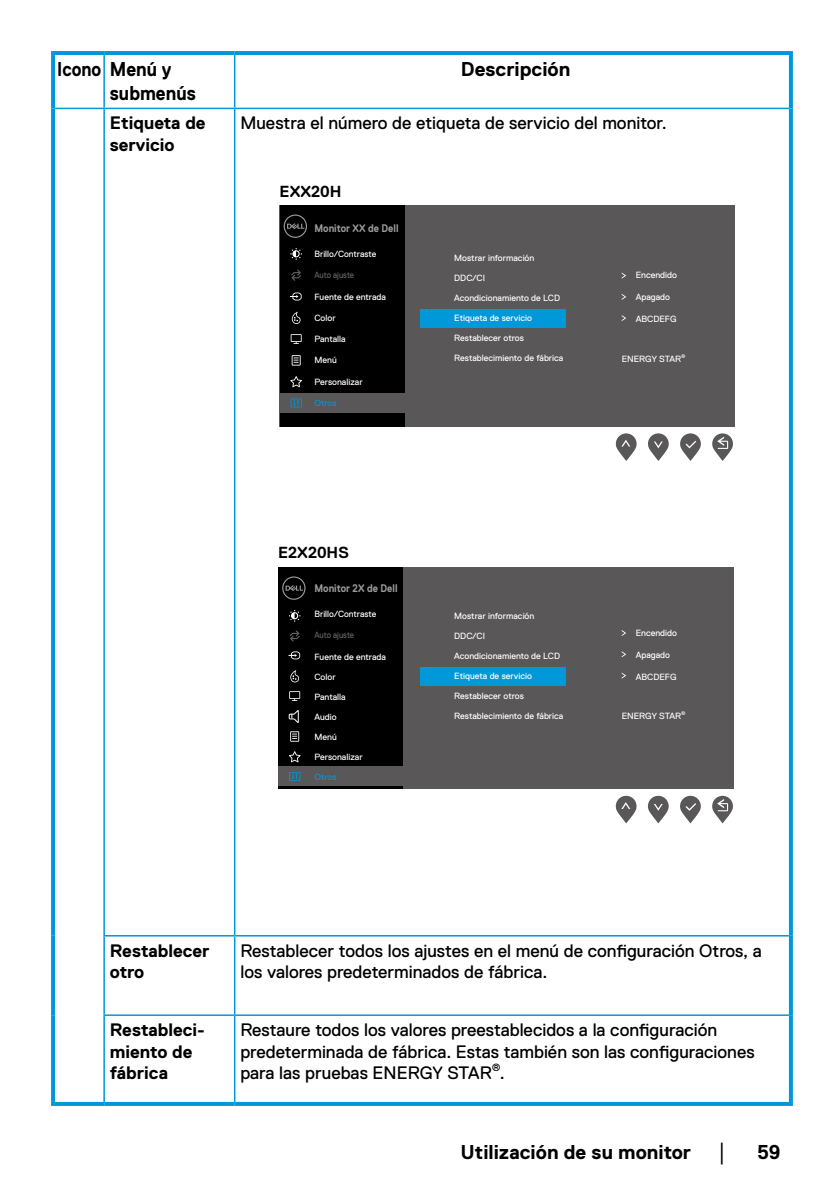
<style>
.page{position:relative;width:840px;height:1191px;background:#fff}
.page>*{position:absolute;margin:0;border:0;box-sizing:border-box;transform-origin:0 0}
.t1{font:700 20px "Dell Replica";color:#000}
.t2{font:700 20px/24px "Dell Replica";color:#000;scale:.87 1}
.t3{font:18px/21.6px "Dell Replica";color:#000}
.t4{font:700 18px/21.6px "Dell Replica";color:#000}
.t5{font:18px "Arial";color:#000}
.t6{font:700 16px "Dell Replica";color:#000}
.t7{font:700 11px "Dell Replica";color:#9b9b9b;scale:.88 1}
.t8{font:10.4px "Dell Replica";color:#000}
.t9{font:9px "Dell Replica";color:#fff}
.t10{font:9px "Dell Replica";color:#636363;scale:.9 1}
.t11{font:9px "Dell Replica";color:#0098d9}
.t12{font:5.2px "Dell Replica";color:#fff}
</style>
<div class="page">
<hr style="left:51px;top:51px;width:53px;height:4px;background:#0098d9">
<svg style="left:51px;top:55px;width:4px;height:53px"></svg>
<hr style="left:104px;top:51px;width:130px;height:4px;background:#0098d9">
<hr style="left:234px;top:51px;width:558px;height:4px;background:#0098d9">
<svg style="left:788px;top:55px;width:4px;height:53px"></svg>
<svg style="left:51px;top:108px;width:4px;height:827px;background:#0499d9"></svg>
<svg style="left:788px;top:108px;width:4px;height:827px;background:#3aafe1"></svg>
<svg style="left:51px;top:935px;width:4px;height:80px"></svg>
<svg style="left:788px;top:935px;width:4px;height:80px"></svg>
<svg style="left:51px;top:1015px;width:4px;height:87px"></svg>
<hr style="left:103px;top:55px;width:2px;height:53px;background:#0098d9">
<hr style="left:234px;top:55px;width:1px;height:53px;background:#0098d9">
<hr style="left:55px;top:108px;width:49px;height:1px;background:#0098d9">
<hr style="left:104px;top:108px;width:130px;height:1px;background:#0098d9">
<hr style="left:103px;top:109px;width:2px;height:826px;background:#0098d9">
<hr style="left:234px;top:108px;width:554px;height:1px;background:#0098d9">
<hr style="left:234px;top:109px;width:1px;height:826px;background:#0098d9">
<hr style="left:103px;top:936px;width:2px;height:78px;background:#0098d9">
<hr style="left:234px;top:936px;width:1px;height:78px;background:#0098d9">
<hr style="left:103px;top:935px;width:131px;height:1px;background:#0098d9">
<hr style="left:234px;top:935px;width:554px;height:1px;background:#0098d9">
<hr style="left:103px;top:1014px;width:131px;height:2px;background:#0098d9">
<hr style="left:103px;top:1016px;width:2px;height:86px;background:#0098d9">
<hr style="left:234px;top:1014px;width:554px;height:2px;background:#0098d9">
<hr style="left:234px;top:1016px;width:1px;height:86px;background:#0098d9">
<svg style="left:788px;top:1015px;width:4px;height:87px"></svg>
<svg style="left:51px;top:1102px;width:53px;height:4px"></svg>
<svg style="left:104px;top:1102px;width:130px;height:4px"></svg>
<svg style="left:234px;top:1102px;width:558px;height:4px;background:#0499d9"></svg>
<div style="left:279px;top:205px;width:455px;height:221px;background:#595757"></div>
<div style="left:279px;top:205px;width:125px;height:221px;background:#000"></div>
<div style="left:279px;top:393px;width:125px;height:20px;background:#595757"></div>
<svg style="left:283px;top:214px;width:24px;height:24px"></svg>
<svg style="left:290px;top:248px;width:12px;height:12px"></svg>
<svg style="left:291px;top:270px;width:10px;height:11px"></svg>
<svg style="left:292px;top:312px;width:8px;height:12px"></svg>
<svg style="left:290px;top:334px;width:11px;height:10px"></svg>
<svg style="left:291px;top:355px;width:9px;height:10px"></svg>
<svg style="left:290px;top:376px;width:12px;height:11px"></svg>
<svg style="left:290px;top:398px;width:11px;height:9px"></svg>
<svg style="left:290px;top:292px;width:11px;height:8px"></svg>
<svg style="left:712px;top:433px;width:20px;height:28px"></svg>
<svg style="left:648px;top:433px;width:20px;height:28px"></svg>
<svg style="left:615px;top:433px;width:21px;height:28px"></svg>
<svg style="left:680px;top:433px;width:20px;height:28px"></svg>
<svg style="left:712px;top:796px;width:20px;height:27px"></svg>
<svg style="left:648px;top:796px;width:20px;height:27px"></svg>
<svg style="left:615px;top:796px;width:21px;height:27px"></svg>
<svg style="left:680px;top:796px;width:20px;height:27px"></svg>
<div style="left:278px;top:567px;width:455px;height:221px;background:#595757"></div>
<div style="left:278px;top:567px;width:125px;height:221px;background:#000"></div>
<div style="left:278px;top:766px;width:125px;height:19px;background:#595757"></div>
<svg style="left:282px;top:576px;width:23px;height:24px"></svg>
<svg style="left:289px;top:610px;width:11px;height:11px"></svg>
<svg style="left:290px;top:630px;width:9px;height:11px"></svg>
<svg style="left:290px;top:670px;width:9px;height:12px"></svg>
<svg style="left:289px;top:691px;width:11px;height:10px"></svg>
<svg style="left:290px;top:731px;width:9px;height:10px"></svg>
<svg style="left:289px;top:751px;width:11px;height:11px"></svg>
<svg style="left:289px;top:772px;width:11px;height:9px"></svg>
<svg style="left:288px;top:651px;width:12px;height:8px"></svg>
<svg style="left:288px;top:710px;width:11px;height:13px"></svg>
<div style="left:420px;top:309px;width:146px;height:19px;background:#0098d9"></div>
<svg style="left:621px;top:272px;width:5px;height:7px"></svg>
<svg style="left:621px;top:294px;width:5px;height:6px"></svg>
<svg style="left:621px;top:315px;width:5px;height:6px"></svg>
<div style="left:420px;top:667px;width:146px;height:18px;background:#0098d9"></div>
<svg style="left:621px;top:630px;width:5px;height:6px"></svg>
<svg style="left:621px;top:651px;width:5px;height:6px"></svg>
<svg style="left:621px;top:672px;width:5px;height:6px"></svg>
<h1 class="t2" style="left:110px;top:57px;width:100px;text-indent:-53px">Icono Menú y submenús</h1>
<h1 class="t1" style="left:460px;top:58px;width:111px">Descripción</h1>
<h2 class="t4" style="left:110px;top:112px;width:97px">Etiqueta de servicio</h2>
<h2 class="t3" style="left:240px;top:112px;width:428px">Muestra el número de etiqueta de servicio del monitor.</h2>
<h3 class="t6" style="left:279px;top:182px;width:63px">EXX20H</h3>
<p class="t7" style="left:314px;top:222px;width:97px">Monitor XX de Dell</p>
<p class="t9" style="left:314px;top:249px;width:63px">Brillo/Contraste</p>
<p class="t10" style="left:314px;top:270px;width:46px">Auto ajuste</p>
<p class="t9" style="left:314px;top:292px;width:73px">Fuente de entrada</p>
<p class="t9" style="left:314px;top:313px;width:23px">Color</p>
<p class="t9" style="left:314px;top:334px;width:33px">Pantalla</p>
<p class="t9" style="left:314px;top:355px;width:24px">Menú</p>
<p class="t9" style="left:314px;top:376px;width:50px">Personalizar</p>
<p class="t11" style="left:314px;top:398px;width:24px">Otros</p>
<h3 class="t6" style="left:278px;top:544px;width:72px">E2X20HS</h3>
<p class="t7" style="left:314px;top:581px;width:96px">Monitor 2X de Dell</p>
<p class="t9" style="left:314px;top:609px;width:63px">Brillo/Contraste</p>
<p class="t10" style="left:314px;top:629px;width:46px">Auto ajuste</p>
<p class="t9" style="left:314px;top:651px;width:73px">Fuente de entrada</p>
<p class="t9" style="left:314px;top:671px;width:23px">Color</p>
<p class="t9" style="left:314px;top:691px;width:33px">Pantalla</p>
<p class="t9" style="left:314px;top:711px;width:24px">Audio</p>
<p class="t9" style="left:314px;top:732px;width:24px">Menú</p>
<p class="t9" style="left:314px;top:752px;width:50px">Personalizar</p>
<p class="t11" style="left:314px;top:772px;width:24px">Otros</p>
<p class="t9" style="left:454px;top:253px;width:82px">Mostrar información</p>
<p class="t9" style="left:454px;top:273px;width:32px">DDC/CI</p>
<p class="t9" style="left:454px;top:293px;width:107px">Acondicionamiento de LCD</p>
<p class="t9" style="left:454px;top:313px;width:79px">Etiqueta de servicio</p>
<p class="t9" style="left:454px;top:333px;width:71px">Restablecer otros</p>
<p class="t9" style="left:454px;top:353px;width:111px">Restablecimiento de fábrica</p>
<p class="t9" style="left:454px;top:610px;width:82px">Mostrar información</p>
<p class="t9" style="left:454px;top:630px;width:32px">DDC/CI</p>
<p class="t9" style="left:454px;top:650px;width:107px">Acondicionamiento de LCD</p>
<p class="t9" style="left:454px;top:670px;width:79px">Etiqueta de servicio</p>
<p class="t9" style="left:454px;top:690px;width:71px">Restablecer otros</p>
<p class="t9" style="left:454px;top:710px;width:111px">Restablecimiento de fábrica</p>
<p class="t9" style="left:635px;top:270px;width:43px">Encendido</p>
<p class="t9" style="left:635px;top:292px;width:36px">Apagado</p>
<p class="t9" style="left:635px;top:314px;width:42px">ABCDEFG</p>
<p class="t9" style="left:621px;top:354px;width:61px">ENERGY STAR</p>
<p class="t12" style="left:681px;top:353px;width:6px">®</p>
<p class="t9" style="left:635px;top:627px;width:43px">Encendido</p>
<p class="t9" style="left:635px;top:649px;width:36px">Apagado</p>
<p class="t9" style="left:635px;top:671px;width:42px">ABCDEFG</p>
<p class="t9" style="left:621px;top:711px;width:61px">ENERGY STAR</p>
<p class="t12" style="left:681px;top:710px;width:6px">®</p>
<h2 class="t4" style="left:110px;top:939px;width:101px">Restablecer otro</h2>
<h2 class="t3" style="left:240px;top:939px;width:522px">Restablecer todos los ajustes en el menú de configuración Otros, a los valores predeterminados de fábrica.</h2>
<h2 class="t4" style="left:110px;top:1019px;width:97px">Restableci&shy;miento de fábrica</h2>
<h2 class="t3" style="left:240px;top:1019px;width:515px">Restaure todos los valores preestablecidos a la configuración predeterminada de fábrica. Estas también son las configuraciones para las pruebas ENERGY STAR</h2>
<p class="t8" style="left:491px;top:1061px;width:10px">®</p>
<h2 class="t3" style="left:499px;top:1062px;width:7px">.</h2>
<h1 class="t1" style="left:460px;top:1141px;width:232px">Utilización de su monitor</h1>
<h2 class="t5" style="left:716px;top:1140px;width:13px">│</h2>
<h1 class="t1" style="left:756px;top:1141px;width:25px">59</h1>
</div>
